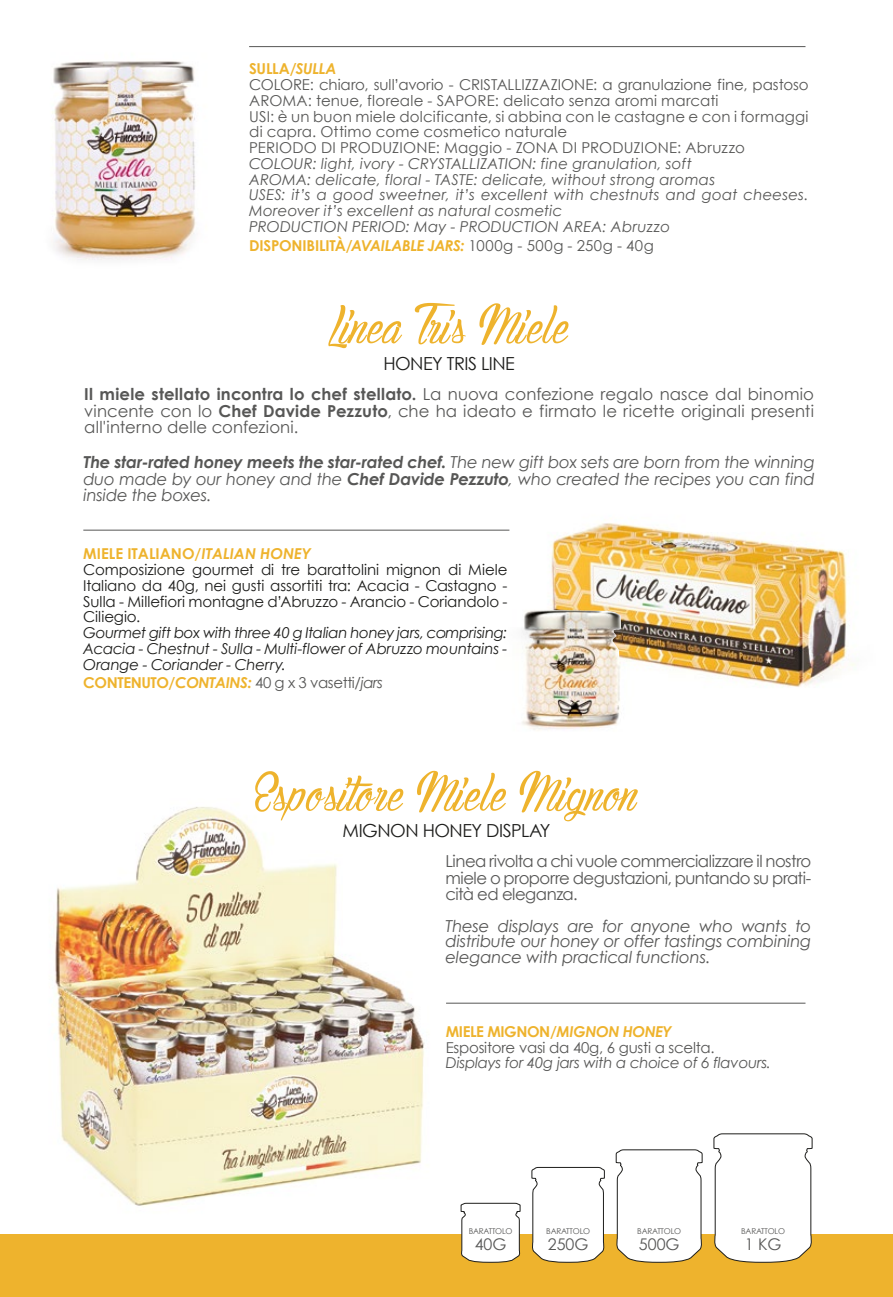
<style>
.page{position:relative;width:893px;height:1297px;background:#fff}
.page>*{position:absolute;margin:0;border:0;box-sizing:border-box;transform-origin:0 0}
.t1{font:54px "Authentic Hilton";letter-spacing:.02em;color:#eeb32d;scale:1.25 1}
.t2{font:18px "Century Gothic";letter-spacing:-.03em;color:#1d1d1b}
.t3{font:16.5px/16.5px "Century Gothic";letter-spacing:-.02em;color:#575756;text-align:justify}
.t4{font:italic 16.5px/15.8px "Century Gothic";letter-spacing:-.015em;color:#575756;text-align:justify}
.t5{font:16.05px "Century Gothic";color:#575756}
.t6{font:15px/15.8px "Century Gothic";letter-spacing:.01em;color:#575756}
.t7{font:italic 15px/15.8px "Century Gothic";letter-spacing:.005em;color:#575756}
.t8{font:15px/15.8px "Century Gothic";letter-spacing:-.005em;color:#1d1d1b}
.t9{font:italic 15px/15.8px "Century Gothic";letter-spacing:-.01em;color:#1d1d1b;text-align:justify}
.t10{font:15px/15.8px "Century Gothic";letter-spacing:-.015em;color:#575756}
.t11{font:15px "Century Gothic";letter-spacing:.03em;color:#575756}
.t12{font:italic 15px "Century Gothic";letter-spacing:-.015em;color:#575756}
.t13{font:15px "Century Gothic";letter-spacing:-.03em;color:#575756}
.t14{font:8.1px "Century Gothic";letter-spacing:-.02em;color:#575756}
.s1{font-weight:700;color:#eeb32d}
.s2{font-weight:700;font-style:italic;color:#eeb32d}
.s3{font-weight:700}
.s4{font-style:italic}
</style>
<div class="page">
<img style="left:10px;top:807px;width:425px;height:428px">
<hr style="left:446px;top:1003px;width:359px;height:1px;background:#575756">
<div style="left:0;top:1235px;width:893px;height:62px;background:#eeb32d"></div>
<hr style="left:249px;top:46px;width:556px;height:1px;background:#575756">
<svg style="left:530px;top:1167px;width:76px;height:96px"></svg>
<svg style="left:615px;top:1149px;width:88px;height:114px"></svg>
<svg style="left:712px;top:1133px;width:101px;height:130px"></svg>
<svg style="left:460px;top:1202px;width:61px;height:61px"></svg>
<img style="left:52px;top:61px;width:144px;height:199px">
<img style="left:602px;top:523px;width:253px;height:164px">
<hr style="left:83px;top:530px;width:426px;height:1px;background:#575756">
<img style="left:444px;top:524px;width:266px;height:206px">
<p class="t6" style="left:249px;top:61px;width:561px"><span class="s1">SULLA/</span><span class="s2">SULLA<br></span>COLORE: chiaro, sull’avorio - CRISTALLIZZAZIONE: a granulazione fine, pastoso AROMA: tenue, floreale - SAPORE: delicato senza aromi marcati<br>USI: è un buon miele dolcificante, si abbina con le castagne e con i formaggi di capra. Ottimo come cosmetico naturale<br>PERIODO DI PRODUZIONE: Maggio - ZONA DI PRODUZIONE: Abruzzo</p>
<p class="t7" style="left:249px;top:155px;width:561px">COLOUR: light, ivory - CRYSTALLIZATION: fine granulation, soft<br>AROMA: delicate, floral - TASTE: delicate, without strong aromas<br>USES: it’s a good sweetner, it’s excellent with chestnuts and goat cheeses.<br>Moreover it’s excellent as natural cosmetic<br>PRODUCTION PERIOD: May - PRODUCTION AREA: Abruzzo</p>
<p class="t11" style="left:249px;top:236px;width:406px"><span class="s1">DISPONIBILITÀ/</span><span class="s2">AVAILABLE JARS:</span> 1000g - 500g - 250g - 40g</p>
<h1 class="t1" style="left:327px;top:295px;width:195px">Linea Tris Miele</h1>
<p class="t2" style="left:383px;top:352px;width:133px">HONEY TRIS LINE</p>
<p class="t3" style="left:84px;top:386px;width:731px"><span class="s3">Il miele stellato incontra lo chef stellato.</span> La nuova confezione regalo nasce dal binomio vincente con lo <span class="s3">Chef Davide Pezzuto</span>, che ha ideato e firmato le ricette originali presenti all'interno delle confezioni.</p>
<p class="t4" style="left:84px;top:454px;width:733px;line-height:16.5px"><span class="s3">The star-rated honey meets the star-rated chef.</span> The new gift box sets are born from the winning duo made by our honey and the <span class="s3">Chef Davide Pezzuto</span>, who created the recipes you can find inside the boxes.</p>
<p class="t8" style="left:83px;top:546px;width:426px"><span class="s1">MIELE ITALIANO/</span><span class="s2">ITALIAN HONEY<br></span>Composizione gourmet di tre barattolini mignon di Miele Italiano da 40g, nei gusti assortiti tra: Acacia - Castagno - Sulla - Millefiori montagne d’Abruzzo - Arancio - Coriandolo - Ciliegio.</p>
<p class="t9" style="left:83px;top:625px;width:426px">Gourmet gift box with three 40 g Italian honey jars, comprising:<br>Acacia - Chestnut - Sulla - Multi-flower of Abruzzo mountains - Orange - Coriander - Cherry.</p>
<p class="t13" style="left:83px;top:674px;width:301px"><span class="s1">CONTENUTO/</span><span class="s2">CONTAINS:</span> 40 g x 3 vasetti/<span class="s4">jars</span></p>
<h1 class="t1" style="left:253px;top:763px;width:309px">Espositore Miele Mignon</h1>
<p class="t2" style="left:343px;top:819px;width:209px">MIGNON HONEY DISPLAY</p>
<p class="t3" style="left:445px;top:853px;width:367px">Linea rivolta a chi vuole commercializzare il nostro miele o proporre degustazioni, puntando su prati&shy;cità ed eleganza.</p>
<p class="t4" style="left:445px;top:918px;width:367px">These displays are for anyone who wants to distribute our honey or offer tastings combining elegance with practical functions.</p>
<p class="t10" style="left:446px;top:1023px;width:270px"><span class="s1">MIELE MIGNON/</span><span class="s2">MIGNON HONEY<br></span>Espositore vasi da 40g, 6 gusti a scelta.</p>
<p class="t12" style="left:446px;top:1054px;width:327px">Displays for 40g jars with a choice of 6 flavours.</p>
<p class="t14" style="left:469px;top:1225px;width:45px">BARATTOLO</p>
<p class="t5" style="left:475px;top:1234px;width:33px">40G</p>
<p class="t14" style="left:546px;top:1225px;width:45px">BARATTOLO</p>
<p class="t5" style="left:548px;top:1234px;width:42px">250G</p>
<p class="t14" style="left:637px;top:1225px;width:45px">BARATTOLO</p>
<p class="t5" style="left:639px;top:1234px;width:42px">500G</p>
<p class="t14" style="left:741px;top:1225px;width:45px">BARATTOLO</p>
<p class="t5" style="left:745px;top:1234px;width:38px">1 KG</p>
</div>
